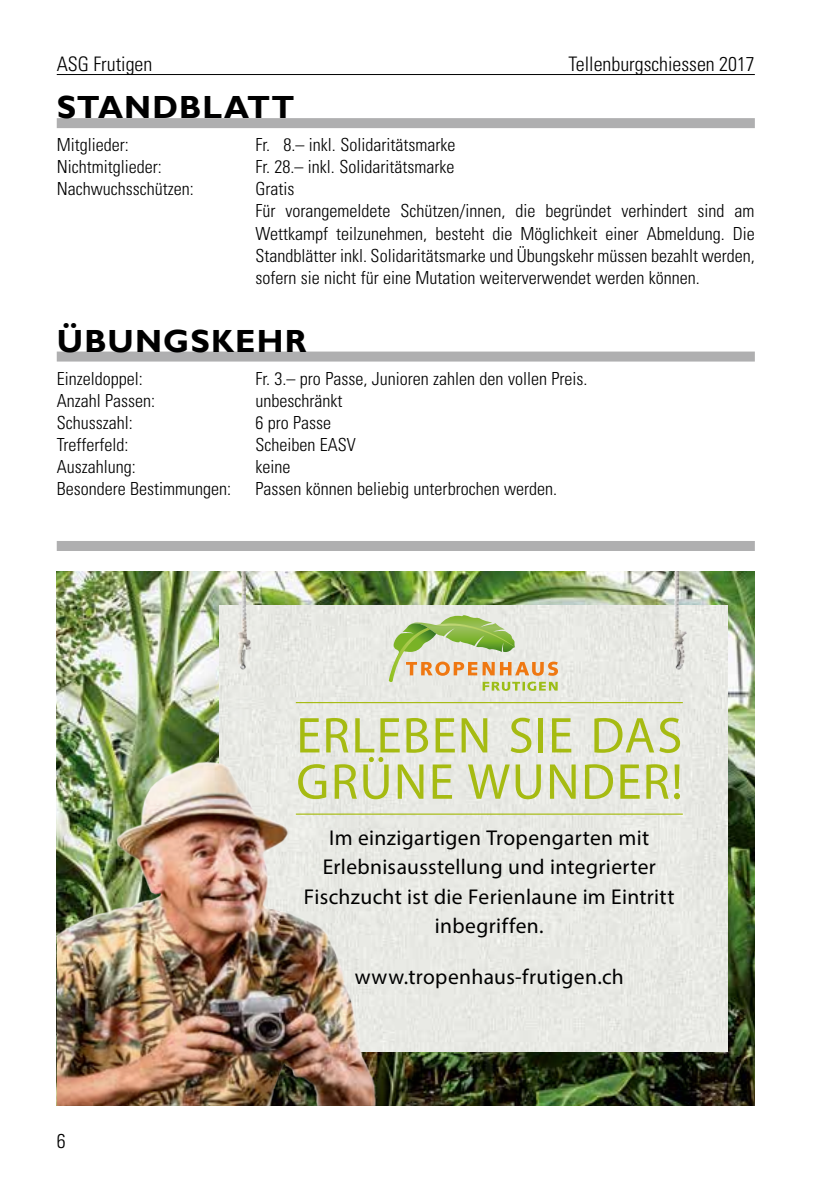
<style>
.page{position:relative;width:840px;height:1191px;background:#fff}
.page>*{position:absolute;margin:0;border:0;box-sizing:border-box;transform-origin:0 0}
.t1{font:50.8px/46.2px "Myriad Pro";letter-spacing:.03em;color:#a6bb12}
.t2{font:700 32px "Gill Sans";letter-spacing:.035em;color:#000}
.t3{font:21.4px/29.2px "Myriad Pro";letter-spacing:.015em;color:#000;text-align:center}
.t4{font:300 condensed 20px "Univers LT Std";color:#000}
.t5{font:300 condensed 18px/22px "Univers LT Std";color:#000}
</style>
<div class="page">
<hr style="left:57px;top:74px;width:697px;height:1px;background:#000">
<div style="left:57px;top:118px;width:697px;height:10px;background:#afafb0"></div>
<div style="left:57px;top:351px;width:697px;height:10px;background:#afafb0"></div>
<div style="left:57px;top:541px;width:697px;height:10px;background:#afafb0"></div>
<img style="left:57px;top:572px;width:697px;height:534px">
<div style="left:219px;top:606px;width:507px;height:445px;background:#e8e9e4"></div>
<hr style="left:295px;top:813px;width:387px;height:1px;background:#a6bb12">
<hr style="left:295px;top:702px;width:387px;height:1px;background:#a6bb12">
<img style="left:232px;top:572px;width:24px;height:100px">
<img style="left:664px;top:572px;width:24px;height:100px">
<img style="left:57px;top:745px;width:331px;height:361px">
<svg style="left:388px;top:615px;width:169px;height:76px;background:#d1d4ab"></svg>
<p class="t4" style="left:57px;top:52px;width:97px">ASG Frutigen</p>
<p class="t4" style="left:568px;top:52px;width:188px">Tellenburgschiessen 2017</p>
<h2 class="t2" style="left:57px;top:88px;width:239px">STANDBLATT</h2>
<p class="t5" style="left:57px;top:134px;width:73px">Mitglieder:</p>
<p class="t5" style="left:255px;top:134px;width:201px">Fr. 8.– inkl. Solidaritätsmarke</p>
<p class="t5" style="left:57px;top:156px;width:106px">Nichtmitglieder:</p>
<p class="t5" style="left:255px;top:156px;width:200px">Fr. 28.– inkl. Solidaritätsmarke</p>
<p class="t5" style="left:57px;top:178px;width:138px">Nachwuchsschützen:</p>
<p class="t5" style="left:255px;top:178px;width:500px">Gratis<br>Für vorangemeldete Schützen/innen, die begründet verhindert sind am Wettkampf teilzunehmen, besteht die Möglichkeit einer Abmeldung. Die Standblätter inkl. Solidaritätsmarke und Übungskehr müssen bezahlt werden, sofern sie nicht für eine Mutation weiterverwendet werden können.</p>
<h2 class="t2" style="left:57px;top:321px;width:251px">ÜBUNGSKEHR</h2>
<p class="t5" style="left:57px;top:367px;width:87px">Einzeldoppel:</p>
<p class="t5" style="left:255px;top:367px;width:333px">Fr. 3.– pro Passe, Junioren zahlen den vollen Preis.</p>
<p class="t5" style="left:57px;top:389px;width:100px">Anzahl Passen:</p>
<p class="t5" style="left:255px;top:389px;width:88px">unbeschränkt</p>
<p class="t5" style="left:57px;top:411px;width:77px">Schusszahl:</p>
<p class="t5" style="left:255px;top:411px;width:77px">6 pro Passe</p>
<p class="t5" style="left:57px;top:433px;width:73px">Trefferfeld:</p>
<p class="t5" style="left:255px;top:433px;width:102px">Scheiben EASV</p>
<p class="t5" style="left:57px;top:455px;width:80px">Auszahlung:</p>
<p class="t5" style="left:255px;top:455px;width:36px">keine</p>
<p class="t5" style="left:57px;top:477px;width:176px">Besondere Bestimmungen:</p>
<p class="t5" style="left:255px;top:477px;width:303px">Passen können beliebig unterbrochen werden.</p>
<h1 class="t1" style="left:296px;top:711px;width:388px">ERLEBEN SIE DAS<br>GRÜNE WUNDER!</h1>
<p class="t4" style="left:57px;top:1128px;width:10px">6</p>
<p class="t3" style="left:304px;top:823px;width:372px">Im einzigartigen Tropengarten mit Erlebnisausstellung und integrierter Fischzucht ist die Ferienlaune im Eintritt inbegriffen.</p>
<p class="t3" style="left:354px;top:962px;width:270px">www.tropenhaus-frutigen.ch</p>
</div>
